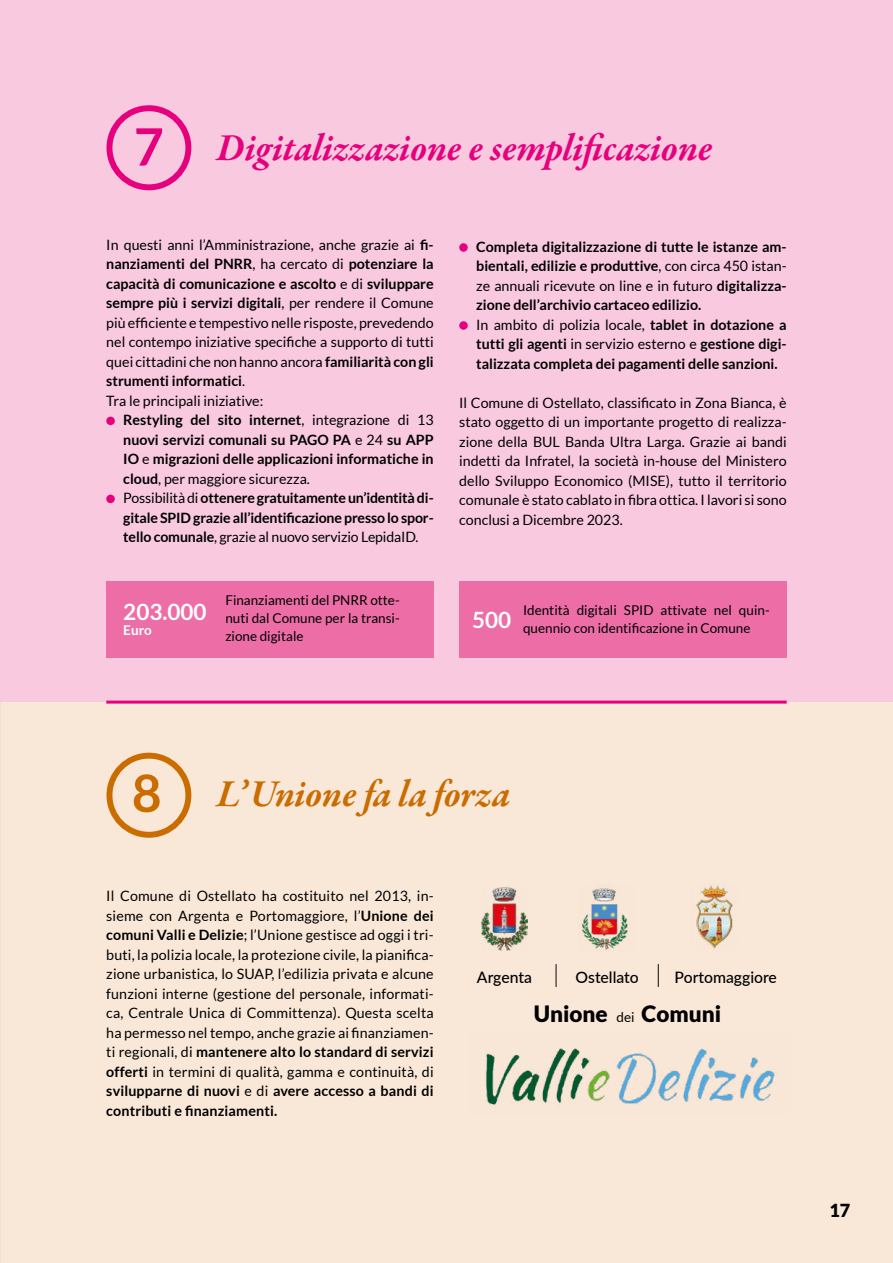
<style>
.page{position:relative;width:893px;height:1263px;background:#fff}
.page>*{position:absolute;margin:0;border:0;box-sizing:border-box;transform-origin:0 0}
.t1{font:700 51.6px "Lato";color:#e6007d}
.t2{font:700 51.6px "Lato";color:#cb6c00}
.t3{font:italic 700 39px "Garamond Premr Pro";color:#e6007d;scale:.96 1}
.t4{font:italic 700 39px "Garamond Premr Pro";letter-spacing:-.01em;color:#cb6c00;scale:.96 1}
.t5{font:900 22.5px "Lato";color:#000}
.t6{font:700 22.5px "Lato";color:#fff}
.t7{font:900 18px "Lato";color:#000}
.t8{font:500 15.75px "Lato";color:#000}
.t9{font:14.25px/19.5px "Lato";color:#000;text-align:justify}
.t10{font:700 14.25px/19.5px "Lato";color:#000}
.t11{font:13.5px/18px "Lato";color:#000}
.t12{font:700 13.5px "Lato";color:#fff}
.s1{font-weight:700}
.s2{font-weight:400}
.s3{font-weight:400;font-size:13.5px}
</style>
<div class="page">
<div style="left:0;top:693px;width:893px;height:570px;background:#f9e8d8"></div>
<div style="left:0;top:0;width:893px;height:702px;background:#f8c9df"></div>
<div style="left:106px;top:417px;width:9px;height:8px;background:#e6007d;border-radius:50%"></div>
<div style="left:106px;top:495px;width:9px;height:8px;background:#e6007d;border-radius:50%"></div>
<div style="left:106px;top:105px;width:85px;height:85px;border:6px solid #e6007d;border-radius:50%"></div>
<div style="left:106px;top:753px;width:85px;height:85px;border:6px solid #cb6c00;border-radius:50%"></div>
<div style="left:459px;top:243px;width:9px;height:9px;background:#e6007d;border-radius:50%"></div>
<div style="left:459px;top:321px;width:9px;height:9px;background:#e6007d;border-radius:50%"></div>
<div style="left:106px;top:581px;width:328px;height:77px;background:#ed6ea7"></div>
<div style="left:459px;top:581px;width:328px;height:77px;background:#ed6ea7"></div>
<hr style="left:106px;top:701px;width:681px;height:3px;background:#e6007d">
<img style="left:482px;top:887px;width:46px;height:64px">
<img style="left:486px;top:1048px;width:289px;height:57px">
<svg style="left:556px;top:964px;width:1px;height:23px"></svg>
<svg style="left:658px;top:964px;width:1px;height:23px"></svg>
<img style="left:581px;top:888px;width:47px;height:62px">
<img style="left:696px;top:886px;width:37px;height:63px">
<h1 class="t1" style="left:134px;top:117px;width:31px">7</h1>
<h2 class="t3" style="left:217px;top:124px;width:518px">Digitalizzazione e semplificazione</h2>
<p class="t9" style="left:106px;top:235px;width:329px;text-align:left">In questi anni l’Amministrazione, anche grazie ai <span class="s1">fi&shy;nanziamenti del PNRR</span>, ha cercato di <span class="s1">potenziare la capacità di comunicazione e ascolto</span> e di <span class="s1">sviluppare sempre più i servizi digitali</span>, per rendere il Comune più efficiente e tempestivo nelle risposte, prevedendo nel contempo iniziative specifiche a supporto di tutti quei cittadini che non hanno ancora <span class="s1">familiarità con gli strumenti informatici</span>.<br>Tra le principali iniziative:</p>
<p class="t10" style="left:123px;top:410px;width:312px">Restyling del sito internet<span class="s2">, integrazione di 13 </span>nuovi servizi comunali su PAGO PA <span class="s2">e 24</span> su APP IO <span class="s2">e</span> migrazioni delle applicazioni informatiche in cloud<span class="s2">, per maggiore sicurezza.<br>Possibilità di</span> ottenere gratuitamente un’identità di&shy;gitale SPID grazie all’identificazione presso lo spor&shy;tello comunale<span class="s2">, grazie al nuovo servizio LepidaID.</span></p>
<h3 class="t6" style="left:123px;top:598px;width:85px">203.000</h3>
<p class="t12" style="left:123px;top:622px;width:30px">Euro</p>
<p class="t11" style="left:225px;top:591px;width:176px;text-align:justify">Finanziamenti del PNRR otte&shy;nuti dal Comune per la transi&shy;zione digitale</p>
<p class="t10" style="left:476px;top:237px;width:312px">Completa digitalizzazione di tutte le istanze am&shy;bientali, edilizie e produttive<span class="s2">, con circa 450 istan&shy;ze annuali ricevute on line e in futuro</span> digitalizza&shy;zione dell’archivio cartaceo edilizio.<br><span class="s2">In ambito di polizia locale,</span> tablet in dotazione a tutti gli agenti <span class="s2">in servizio esterno e</span> gestione digi&shy;talizzata completa dei pagamenti delle sanzioni.</p>
<p class="t9" style="left:459px;top:393px;width:329px">Il Comune di Ostellato, classificato in Zona Bianca, è stato oggetto di un importante progetto di realizza&shy;zione della BUL Banda Ultra Larga. Grazie ai bandi indetti da Infratel, la società in-house del Ministero dello Sviluppo Economico (MISE), tutto il territorio comunale è stato cablato in fibra ottica. I lavori si sono conclusi a Dicembre 2023.</p>
<h3 class="t6" style="left:472px;top:607px;width:41px">500</h3>
<p class="t11" style="left:523px;top:601px;width:248px">Identità digitali SPID attivate nel quin&shy;quennio con identificazione in Comune</p>
<h1 class="t2" style="left:132px;top:764px;width:31px">8</h1>
<h2 class="t4" style="left:217px;top:770px;width:307px">L’Unione fa la forza</h2>
<p class="t9" style="left:106px;top:886px;width:329px">Il Comune di Ostellato ha costituito nel 2013, in&shy;sieme con Argenta e Portomaggiore, l’<span class="s1">Unione dei comuni Valli e Delizie</span>; l’Unione gestisce ad oggi i tri&shy;buti, la polizia locale, la protezione civile, la pianifica&shy;zione urbanistica, lo SUAP, l’edilizia privata e alcune funzioni interne (gestione del personale, informati&shy;ca, Centrale Unica di Committenza). Questa scelta ha permesso nel tempo, anche grazie ai finanziamen&shy;ti regionali, di <span class="s1">mantenere alto lo standard di servizi offerti</span> in termini di qualità, gamma e continuità, di <span class="s1">svilupparne di nuovi</span> e di <span class="s1">avere accesso a bandi di contributi e finanziamenti.</span></p>
<p class="t8" style="left:477px;top:966px;width:57px">Argenta</p>
<p class="t8" style="left:576px;top:966px;width:65px">Ostellato</p>
<p class="t8" style="left:675px;top:966px;width:104px">Portomaggiore</p>
<h3 class="t5" style="left:534px;top:1001px;width:189px">Unione <span class="s3">dei</span> Comuni</h3>
<p class="t7" style="left:829px;top:1200px;width:22px">17</p>
</div>
